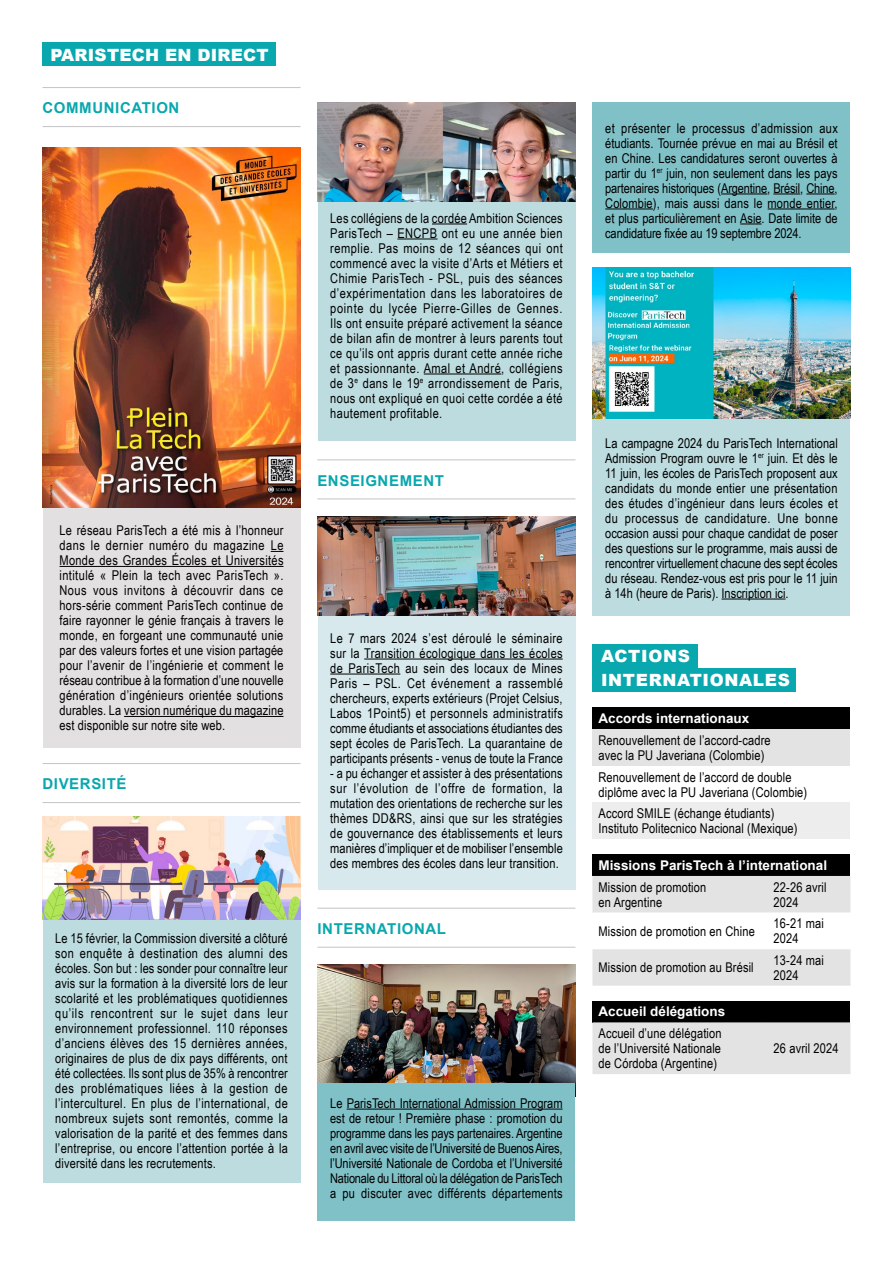
<style>
.page{position:relative;width:893px;height:1263px;background:#fff}
.page>*{position:absolute;margin:0;border:0;box-sizing:border-box;transform-origin:0 0}
.t1{font:900 16.8px "Arial";letter-spacing:.03em;color:#fff}
.t2{font:900 16.8px "Arial";letter-spacing:.01em;color:#fff}
.Nom{font:700 15px "Arial";letter-spacing:.04em;color:#09a7ae}
.Texte_courant_justif{font:13.5px/15px "Arial Narrow";letter-spacing:.01em;color:#000;text-align:justify}
.Texte_courant{font:13.5px/15px "Arial Narrow";letter-spacing:.01em;color:#000}
.Texte_courant-2{font:13.35px/14.9px "Arial Narrow";letter-spacing:.01em;color:#000}
.Texte_courant-3{font:700 13.35px "Arial";color:#fff}
</style>
<div class="page">
<hr style="left:43px;top:87px;width:257px;height:1px;background:#c6c3c4">
<hr style="left:43px;top:126px;width:257px;height:1px;background:#c6c3c4">
<div style="left:43px;top:43px;width:233px;height:23px;background:#09a7ae"></div>
<div style="left:43px;top:508px;width:257px;height:240px;background:#e2e0e1"></div>
<svg style="left:271px;top:551px;width:12px;height:1px"></svg>
<hr style="left:60px;top:566px;width:223px;height:1px;background:#000">
<hr style="left:124px;top:716px;width:159px;height:1px;background:#000">
<img style="left:317px;top:516px;width:258px;height:100px">
<hr style="left:317px;top:459px;width:258px;height:1px;background:#c6c3c4">
<hr style="left:317px;top:498px;width:258px;height:1px;background:#c6c3c4">
<div style="left:317px;top:616px;width:258px;height:273px;background:#d7e9ec"></div>
<hr style="left:364px;top:658px;width:199px;height:1px;background:#000">
<hr style="left:330px;top:673px;width:70px;height:1px;background:#000">
<img style="left:43px;top:148px;width:257px;height:360px">
<hr style="left:43px;top:763px;width:257px;height:1px;background:#c6c3c4">
<hr style="left:43px;top:802px;width:257px;height:1px;background:#c6c3c4">
<div style="left:43px;top:919px;width:257px;height:264px;background:#bddcdf"></div>
<div style="left:317px;top:200px;width:258px;height:241px;background:#bddcdf"></div>
<hr style="left:432px;top:223px;width:35px;height:1px;background:#000">
<hr style="left:397px;top:238px;width:41px;height:1px;background:#000">
<hr style="left:424px;top:373px;width:77px;height:1px;background:#000">
<div style="left:592px;top:413px;width:258px;height:203px;background:#bddcdf"></div>
<hr style="left:722px;top:598px;width:64px;height:1px;background:#000">
<img style="left:592px;top:268px;width:258px;height:150px">
<img style="left:43px;top:816px;width:257px;height:103px">
<img style="left:317px;top:103px;width:258px;height:98px">
<div style="left:592px;top:644px;width:106px;height:24px;background:#09a7ae"></div>
<div style="left:592px;top:668px;width:204px;height:23px;background:#09a7ae"></div>
<div style="left:592px;top:707px;width:258px;height:22px;background:#000"></div>
<div style="left:592px;top:729px;width:258px;height:37px;background:#e3e3e3"></div>
<div style="left:592px;top:802px;width:258px;height:37px;background:#ededed"></div>
<div style="left:592px;top:1001px;width:258px;height:21px;background:#000"></div>
<div style="left:592px;top:1022px;width:258px;height:52px;background:#e3e3e3"></div>
<div style="left:592px;top:854px;width:258px;height:22px;background:#000"></div>
<svg style="left:592px;top:876px;width:258px;height:110px"></svg>
<hr style="left:317px;top:908px;width:258px;height:1px;background:#c6c3c4">
<hr style="left:317px;top:947px;width:258px;height:1px;background:#c6c3c4">
<img style="left:317px;top:965px;width:258px;height:118px">
<div style="left:317px;top:1083px;width:258px;height:137px;background:#80c1c7"></div>
<hr style="left:347px;top:1108px;width:216px;height:1px;background:#000">
<div style="left:592px;top:103px;width:258px;height:150px;background:#80c1c7"></div>
<hr style="left:721px;top:193px;width:46px;height:1px;background:#000">
<svg style="left:773px;top:193px;width:27px;height:1px"></svg>
<svg style="left:806px;top:193px;width:29px;height:1px"></svg>
<hr style="left:605px;top:208px;width:48px;height:1px;background:#000">
<hr style="left:768px;top:208px;width:67px;height:1px;background:#000">
<svg style="left:740px;top:223px;width:22px;height:1px"></svg>
<p class="t2" style="left:50px;top:42px;width:220px">PARISTECH EN DIRECT</p>
<p class="Nom" style="left:43px;top:98px;width:138px">COMMUNICATION</p>
<p class="Texte_courant_justif" style="left:60px;top:522px;width:226px">Le réseau ParisTech a été mis à l’honneur dans le dernier numéro du magazine Le Monde des Grandes Écoles et Universités intitulé « Plein la tech avec ParisTech ».<br>Nous vous invitons à découvrir dans ce hors-série comment ParisTech continue de faire rayonner le génie français à travers le monde, en forgeant une communauté unie par des valeurs fortes et une vision partagée pour l’avenir de l’ingénierie et comment le réseau contribue à la formation d’une nouvelle génération d’ingénieurs orientée solutions durables. La version numérique du magazine est disponible sur notre site web.</p>
<p class="Nom" style="left:43px;top:774px;width:85px">DIVERSITÉ</p>
<p class="Texte_courant_justif" style="left:55px;top:930px;width:234px">Le 15 février, la Commission diversité a clôturé son enquête à destination des alumni des écoles. Son but : les sonder pour connaître leur avis sur la formation à la diversité lors de leur scolarité et les problématiques quotidiennes qu’ils rencontrent sur le sujet dans leur environnement professionnel. 110 réponses d’anciens élèves des 15 dernières années, originaires de plus de dix pays différents, ont été collectées. Ils sont plus de 35% à rencontrer des problématiques liées à la gestion de l’interculturel. En plus de l’international, de nombreux sujets sont remontés, comme la valorisation de la parité et des femmes dans l’entreprise, ou encore l’attention portée à la diversité dans les recrutements.</p>
<p class="Texte_courant_justif" style="left:330px;top:210px;width:234px">Les collégiens de la cordée Ambition Sciences ParisTech – ENCPB ont eu une année bien remplie. Pas moins de 12 séances qui ont commencé avec la visite d’Arts et Métiers et Chimie ParisTech - PSL, puis des séances d’expérimentation dans les laboratoires de pointe du lycée Pierre-Gilles de Gennes.<br>Ils ont ensuite préparé activement la séance de bilan afin de montrer à leurs parents tout ce qu’ils ont appris durant cette année riche et passionnante. Amal et André, collégiens de 3<sup>e</sup> dans le 19<sup>e</sup> arrondissement de Paris, nous ont expliqué en quoi cette cordée a été hautement profitable.</p>
<p class="Nom" style="left:317px;top:471px;width:128px">ENSEIGNEMENT</p>
<p class="Texte_courant_justif" style="left:330px;top:630px;width:234px">Le 7 mars 2024 s’est déroulé le séminaire sur la Transition écologique dans les écoles de ParisTech au sein des locaux de Mines Paris – PSL. Cet événement a rassemblé chercheurs, experts extérieurs (Projet Celsius, Labos 1Point5) et personnels administratifs comme étudiants et associations étudiantes des sept écoles de ParisTech. La quarantaine de participants présents - venus de toute la France</p>
<p class="Texte_courant_justif" style="left:330px;top:765px;width:234px">- a pu échanger et assister à des présentations sur l’évolution de l’offre de formation, la mutation des orientations de recherche sur les thèmes DD&amp;RS, ainsi que sur les stratégies de gouvernance des établissements et leurs manières d’impliquer et de mobiliser l’ensemble des membres des écoles dans leur transition.</p>
<p class="Nom" style="left:317px;top:919px;width:130px">INTERNATIONAL</p>
<p class="Texte_courant_justif" style="left:330px;top:1095px;width:234px">Le ParisTech International Admission Program est de retour ! Première phase : promotion du programme dans les pays partenaires. Argentine en avril avec visite de l’Université de Buenos Aires, l’Université Nationale de Cordoba et l’Université Nationale du Littoral où la délégation de ParisTech a pu discuter avec différents départements</p>
<p class="Texte_courant_justif" style="left:605px;top:120px;width:234px">et présenter le processus d’admission aux étudiants. Tournée prévue en mai au Brésil et en Chine. Les candidatures seront ouvertes à partir du 1<sup>er</sup> juin, non seulement dans les pays partenaires historiques (Argentine, Brésil, Chine, Colombie), mais aussi dans le monde entier, et plus particulièrement en Asie. Date limite de candidature fixée au 19 septembre 2024.</p>
<p class="Texte_courant_justif" style="left:605px;top:435px;width:234px">La campagne 2024 du ParisTech International Admission Program ouvre le 1<sup>er</sup> juin. Et dès le 11 juin, les écoles de ParisTech proposent aux candidats du monde entier une présentation des études d’ingénieur dans leurs écoles et du processus de candidature. Une bonne occasion aussi pour chaque candidat de poser des questions sur le programme, mais aussi de rencontrer virtuellement chacune des sept écoles du réseau. Rendez-vous est pris pour le 11 juin à 14h (heure de Paris). Inscription ici.</p>
<p class="t1" style="left:601px;top:643px;width:91px">ACTIONS</p>
<p class="t1" style="left:601px;top:667px;width:190px">INTERNATIONALES</p>
<p class="Texte_courant-3" style="left:598px;top:710px;width:152px">Accords internationaux</p>
<p class="Texte_courant" style="left:598px;top:732px;width:174px">Renouvellement de l’accord-cadre avec la PU Javeriana (Colombie)</p>
<p class="Texte_courant" style="left:598px;top:769px;width:210px">Renouvellement de l’accord de double diplôme avec la PU Javeriana (Colombie)</p>
<p class="Texte_courant" style="left:598px;top:805px;width:201px">Accord SMILE (échange étudiants)<br>Instituto Politecnico Nacional (Mexique)</p>
<p class="Texte_courant-3" style="left:598px;top:856px;width:230px">Missions ParisTech à l’international</p>
<p class="Texte_courant" style="left:598px;top:879px;width:109px">Mission de promotion en Argentine</p>
<p class="Texte_courant-2" style="left:774px;top:879px;width:55px">22-26 avril<br>2024</p>
<p class="Texte_courant-2" style="left:598px;top:923px;width:158px">Mission de promotion en Chine</p>
<p class="Texte_courant-2" style="left:774px;top:916px;width:52px">16-21 mai<br>2024</p>
<p class="Texte_courant-2" style="left:598px;top:960px;width:157px">Mission de promotion au Brésil</p>
<p class="Texte_courant-2" style="left:774px;top:952px;width:52px">13-24 mai<br>2024</p>
<p class="Texte_courant-3" style="left:598px;top:1003px;width:128px">Accueil délégations</p>
<p class="Texte_courant" style="left:598px;top:1025px;width:125px;text-align:justify">Accueil d’une délégation de l’Université Nationale de Córdoba (Argentine)</p>
<p class="Texte_courant-2" style="left:774px;top:1040px;width:67px">26 avril 2024</p>
</div>
